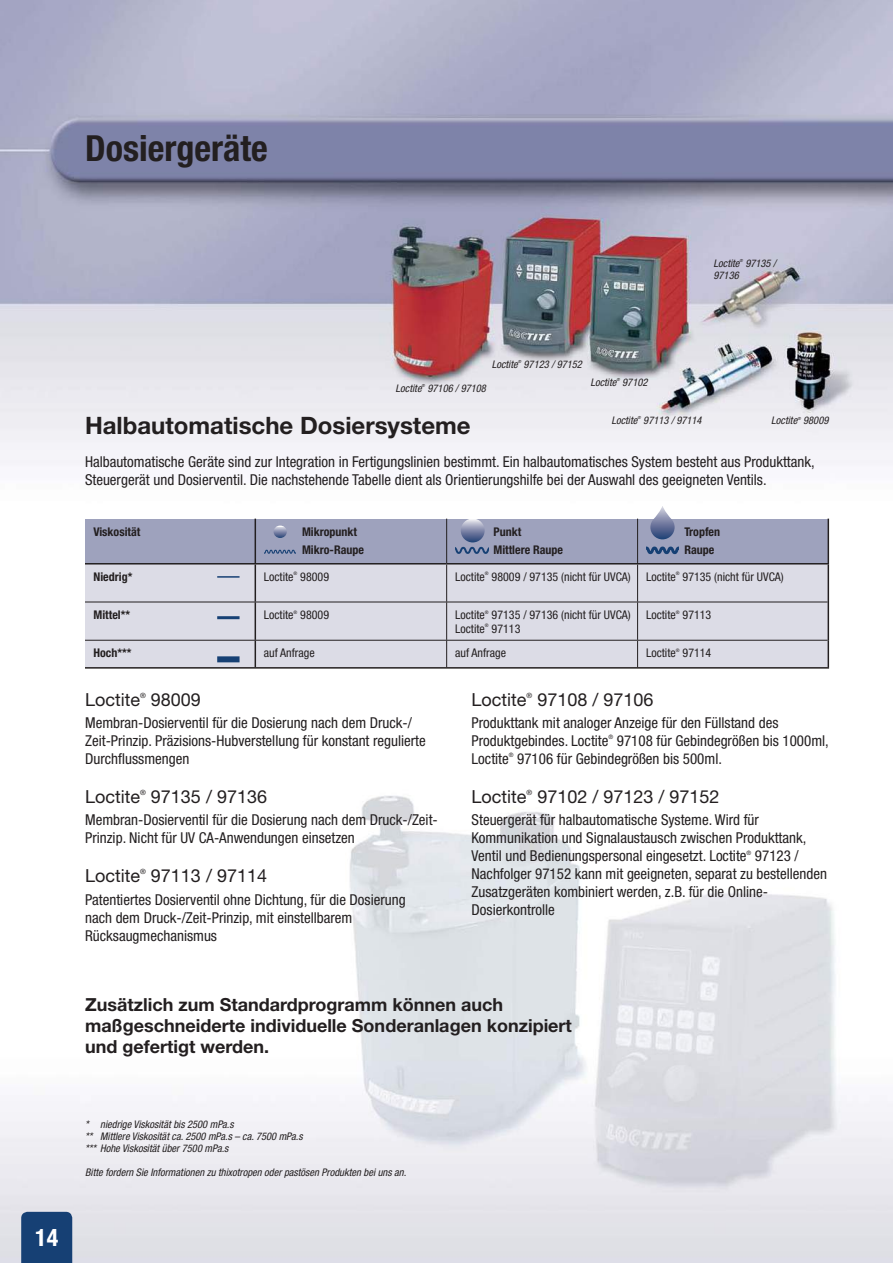
<style>
.page{position:relative;width:893px;height:1263px;background:#fff}
.page>*{position:absolute;margin:0;border:0;box-sizing:border-box;transform-origin:0 0}
.t1{font:700 condensed 36px "Helvetica Neue LT Pro";color:#231f20}
.t2{font:700 24px "Helvetica Neue LT Pro";color:#231f20}
.t3{font:700 condensed 24px "Helvetica Neue LT Pro";color:#fff}
.t4{font:700 18px/21px "Helvetica Neue LT Pro";color:#231f20}
.t5{font:18px "Helvetica Neue LT Pro";color:#231f20}
.t6{font:condensed 15px/18px "Helvetica Neue LT Pro";color:#231f20}
.t7{font:condensed 12px "Helvetica Neue LT Pro";color:#231f20}
.t8{font:700 condensed 12px/18px "Helvetica Neue LT Pro";color:#231f20}
.t9{font:italic condensed 10.5px/12px "Helvetica Neue LT Pro";color:#231f20}
.t10{font:7.2px "Helvetica Neue LT Pro";color:#231f20}
.t11{font:condensed 6px "Helvetica Neue LT Pro";color:#231f20}
.t12{font:condensed 4.8px "Helvetica Neue LT Pro";color:#231f20}
.t13{font:italic condensed 4.2px "Helvetica Neue LT Pro";color:#231f20}
</style>
<div class="page">
<img style="left:0;top:0;width:893px;height:1263px">
<div style="left:21px;top:1212px;width:51px;height:51px;background:#164074"></div>
<div style="left:85px;top:553px;width:743px;height:115px;background:#dcdce6"></div>
<hr style="left:217px;top:576px;width:23px;height:2px;background:#164074">
<div style="left:85px;top:519px;width:743px;height:45px;background:#9ea2bd"></div>
<hr style="left:255px;top:519px;width:1px;height:44px;background:#231f20">
<hr style="left:827px;top:519px;width:2px;height:44px;background:#231f20">
<hr style="left:85px;top:563px;width:362px;height:2px;background:#231f20">
<hr style="left:255px;top:565px;width:1px;height:37px;background:#231f20">
<hr style="left:447px;top:563px;width:382px;height:2px;background:#231f20">
<hr style="left:827px;top:565px;width:2px;height:37px;background:#231f20">
<hr style="left:255px;top:602px;width:1px;height:38px;background:#231f20">
<hr style="left:827px;top:602px;width:2px;height:38px;background:#231f20">
<svg style="left:255px;top:641px;width:1px;height:26px"></svg>
<hr style="left:827px;top:640px;width:2px;height:27px;background:#231f20">
<hr style="left:85px;top:667px;width:744px;height:2px;background:#231f20">
<hr style="left:446px;top:519px;width:1px;height:44px;background:#231f20">
<hr style="left:637px;top:519px;width:1px;height:44px;background:#231f20">
<hr style="left:446px;top:565px;width:1px;height:37px;background:#231f20">
<hr style="left:637px;top:565px;width:1px;height:37px;background:#231f20">
<hr style="left:85px;top:602px;width:552px;height:1px;background:#231f20">
<hr style="left:446px;top:602px;width:1px;height:38px;background:#231f20">
<hr style="left:637px;top:602px;width:190px;height:1px;background:#231f20">
<hr style="left:637px;top:602px;width:1px;height:38px;background:#231f20">
<hr style="left:85px;top:640px;width:552px;height:1px;background:#231f20">
<svg style="left:446px;top:641px;width:1px;height:26px"></svg>
<hr style="left:637px;top:640px;width:190px;height:1px;background:#231f20">
<svg style="left:637px;top:641px;width:1px;height:26px"></svg>
<svg style="left:650px;top:505px;width:25px;height:34px"></svg>
<div style="left:217px;top:656px;width:23px;height:6px;background:#164074"></div>
<hr style="left:217px;top:616px;width:23px;height:3px;background:#164074">
<svg style="left:461px;top:519px;width:24px;height:23px"></svg>
<svg style="left:456px;top:546px;width:32px;height:8px"></svg>
<svg style="left:264px;top:549px;width:32px;height:5px"></svg>
<svg style="left:274px;top:526px;width:13px;height:12px"></svg>
<svg style="left:647px;top:546px;width:32px;height:9px"></svg>
<h1 class="t1" style="left:85px;top:136px;width:184px">Dosiergeräte</h1>
<p class="t9" style="left:713px;top:258px;width:28px">Loctite</p>
<p class="t13" style="left:739px;top:259px;width:5px">®</p>
<p class="t9" style="left:745px;top:258px;width:32px">97135 /</p>
<p class="t9" style="left:713px;top:270px;width:27px">97136</p>
<h2 class="t3" style="left:35px;top:1229px;width:25px">14</h2>
<p class="t9" style="left:492px;top:359px;width:28px">Loctite</p>
<p class="t13" style="left:518px;top:360px;width:5px">®</p>
<p class="t9" style="left:524px;top:359px;width:60px">97123 / 97152</p>
<p class="t9" style="left:590px;top:377px;width:28px">Loctite</p>
<p class="t13" style="left:616px;top:378px;width:5px">®</p>
<p class="t9" style="left:622px;top:377px;width:27px">97102</p>
<p class="t9" style="left:611px;top:416px;width:28px">Loctite</p>
<p class="t13" style="left:637px;top:416px;width:5px">®</p>
<p class="t9" style="left:643px;top:416px;width:60px">97113 / 97114</p>
<p class="t9" style="left:771px;top:416px;width:28px">Loctite</p>
<p class="t13" style="left:797px;top:417px;width:5px">®</p>
<p class="t9" style="left:803px;top:416px;width:27px">98009</p>
<p class="t6" style="left:85px;top:454px;width:731px">Halbautomatische Geräte sind zur Integration in Fertigungslinien bestimmt. Ein halbautomatisches System besteht aus Produkttank,<br>Steuergerät und Dosierventil. Die nachstehende Tabelle dient als Orientierungshilfe bei der Auswahl des geeigneten Ventils.</p>
<p class="t9" style="left:396px;top:383px;width:28px">Loctite</p>
<p class="t13" style="left:422px;top:384px;width:5px">®</p>
<p class="t9" style="left:427px;top:383px;width:60px">97106 / 97108</p>
<h2 class="t2" style="left:85px;top:417px;width:387px">Halbautomatische Dosiersysteme</h2>
<p class="t8" style="left:93px;top:524px;width:48px">Viskosität</p>
<p class="t8" style="left:302px;top:524px;width:63px">Mikropunkt<br>Mikro-Raupe</p>
<p class="t8" style="left:493px;top:524px;width:71px">Punkt<br>Mittlere Raupe</p>
<p class="t8" style="left:684px;top:524px;width:37px">Tropfen<br>Raupe</p>
<p class="t8" style="left:93px;top:569px;width:40px">Niedrig*</p>
<p class="t7" style="left:264px;top:572px;width:31px">Loctite</p>
<p class="t12" style="left:294px;top:572px;width:5px">®</p>
<p class="t7" style="left:300px;top:572px;width:30px">98009</p>
<p class="t7" style="left:455px;top:572px;width:31px">Loctite</p>
<p class="t12" style="left:485px;top:572px;width:5px">®</p>
<p class="t7" style="left:492px;top:572px;width:141px">98009 / 97135 (nicht für UVCA)</p>
<p class="t7" style="left:646px;top:572px;width:31px">Loctite</p>
<p class="t12" style="left:676px;top:572px;width:5px">®</p>
<p class="t7" style="left:682px;top:572px;width:103px">97135 (nicht für UVCA)</p>
<p class="t8" style="left:93px;top:607px;width:38px">Mittel**</p>
<p class="t7" style="left:264px;top:610px;width:31px">Loctite</p>
<p class="t12" style="left:294px;top:610px;width:5px">®</p>
<p class="t7" style="left:300px;top:610px;width:30px">98009</p>
<p class="t7" style="left:455px;top:610px;width:31px">Loctite</p>
<p class="t12" style="left:485px;top:610px;width:5px">®</p>
<p class="t7" style="left:492px;top:610px;width:141px">97135 / 97136 (nicht für UVCA)</p>
<p class="t7" style="left:455px;top:624px;width:31px">Loctite</p>
<p class="t12" style="left:485px;top:624px;width:5px">®</p>
<p class="t7" style="left:492px;top:624px;width:30px">97113</p>
<p class="t7" style="left:646px;top:610px;width:31px">Loctite</p>
<p class="t12" style="left:676px;top:610px;width:5px">®</p>
<p class="t7" style="left:682px;top:610px;width:30px">97113</p>
<p class="t8" style="left:93px;top:645px;width:40px">Hoch***</p>
<p class="t7" style="left:264px;top:648px;width:52px">auf Anfrage</p>
<p class="t7" style="left:455px;top:648px;width:52px">auf Anfrage</p>
<p class="t7" style="left:646px;top:648px;width:31px">Loctite</p>
<p class="t12" style="left:676px;top:648px;width:5px">®</p>
<p class="t7" style="left:682px;top:648px;width:30px">97114</p>
<p class="t5" style="left:85px;top:693px;width:57px">Loctite</p>
<p class="t10" style="left:140px;top:693px;width:7px">®</p>
<p class="t5" style="left:151px;top:693px;width:52px">98009</p>
<p class="t6" style="left:85px;top:715px;width:342px">Membran-Dosierventil für die Dosierung nach dem Druck-/<br>Zeit-Prinzip. Präzisions-Hubverstellung für konstant regulierte<br>Durchflussmengen</p>
<p class="t5" style="left:85px;top:790px;width:57px">Loctite</p>
<p class="t10" style="left:140px;top:790px;width:7px">®</p>
<p class="t5" style="left:151px;top:790px;width:118px">97135 / 97136</p>
<p class="t6" style="left:85px;top:813px;width:354px">Membran-Dosierventil für die Dosierung nach dem Druck-/Zeit-<br>Prinzip. Nicht für UV CA-Anwendungen einsetzen</p>
<p class="t5" style="left:85px;top:870px;width:57px">Loctite</p>
<p class="t10" style="left:140px;top:869px;width:7px">®</p>
<p class="t5" style="left:151px;top:870px;width:118px">97113 / 97114</p>
<p class="t6" style="left:85px;top:892px;width:322px">Patentiertes Dosierventil ohne Dichtung, für die Dosierung nach dem Druck-/Zeit-Prinzip, mit einstellbarem<br>Rücksaugmechanismus</p>
<p class="t5" style="left:472px;top:693px;width:57px">Loctite</p>
<p class="t10" style="left:527px;top:693px;width:7px">®</p>
<p class="t5" style="left:537px;top:693px;width:118px">97108 / 97106</p>
<p class="t6" style="left:472px;top:715px;width:308px">Produkttank mit analoger Anzeige für den Füllstand des<br>Produktgebindes. Loctite</p>
<p class="t11" style="left:608px;top:735px;width:6px">®</p>
<p class="t6" style="left:617px;top:733px;width:213px">97108 für Gebindegrößen bis 1000ml,</p>
<p class="t6" style="left:472px;top:751px;width:39px">Loctite</p>
<p class="t11" style="left:509px;top:753px;width:6px">®</p>
<p class="t6" style="left:517px;top:751px;width:206px">97106 für Gebindegrößen bis 500ml.</p>
<p class="t5" style="left:472px;top:790px;width:57px">Loctite</p>
<p class="t10" style="left:527px;top:790px;width:7px">®</p>
<p class="t5" style="left:537px;top:790px;width:184px">97102 / 97123 / 97152</p>
<p class="t6" style="left:472px;top:813px;width:336px">Steuergerät für halbautomatische Systeme. Wird für<br>Kommunikation und Signalaustausch zwischen Produkttank,<br>Ventil und Bedienungspersonal eingesetzt. Loctite</p>
<p class="t11" style="left:746px;top:850px;width:6px">®</p>
<p class="t6" style="left:472px;top:849px;width:357px;text-indent:283px">97123 / Nachfolger 97152 kann mit geeigneten, separat zu bestellenden Zusatzgeräten kombiniert werden, z.B. für die Online-Dosierkontrolle</p>
<p class="t4" style="left:85px;top:997px;width:488px">Zusätzlich zum Standardprogramm können auch maßgeschneiderte individuelle Sonderanlagen konzipiert und gefertigt werden.</p>
<p class="t9" style="left:85px;top:1120px;width:219px">* niedrige Viskosität bis 2500 mPa.s<br>** Mittlere Viskosität ca. 2500 mPa.s – ca. 7500 mPa.s *** Hohe Viskosität über 7500 mPa.s</p>
<p class="t9" style="left:85px;top:1168px;width:323px">Bitte fordern Sie Informationen zu thixotropen oder pastösen Produkten bei uns an.</p>
</div>
